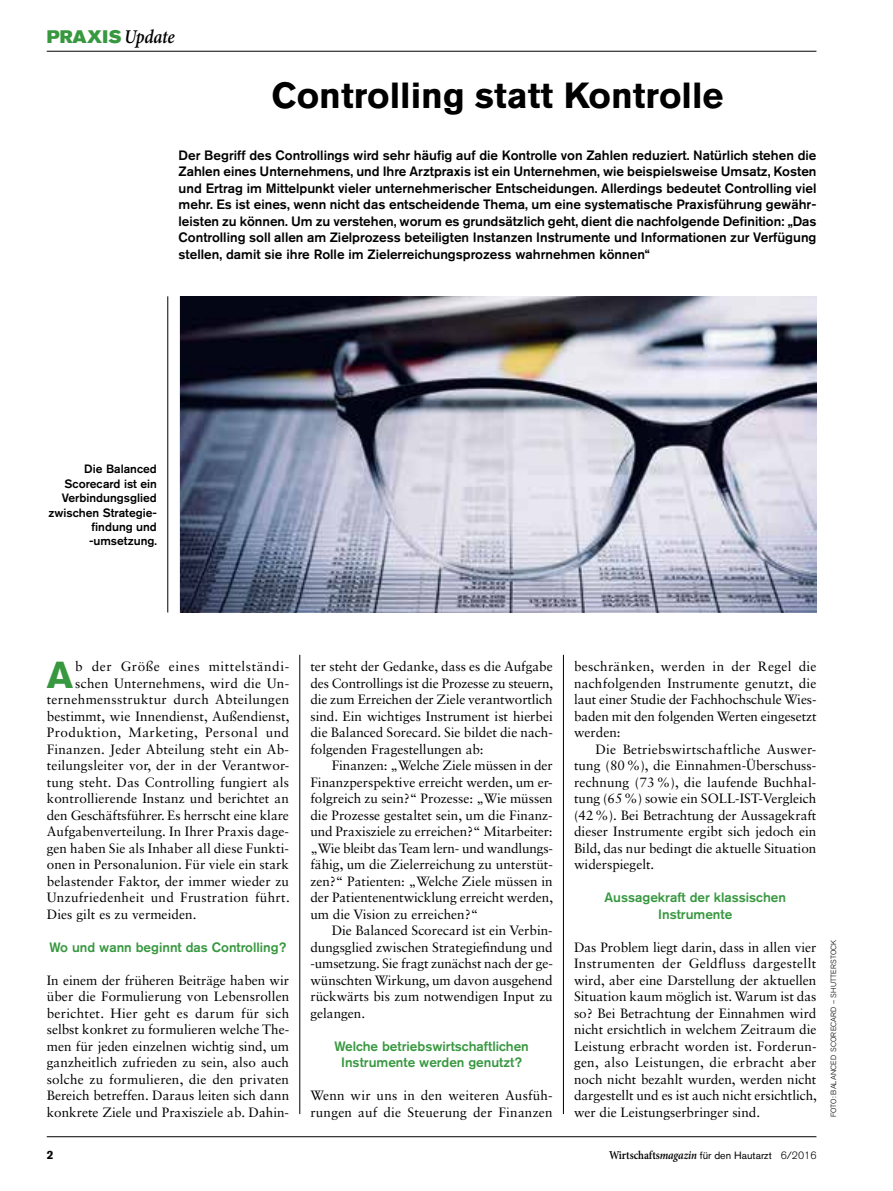
<style>
.page{position:relative;width:893px;height:1191px;background:#fff}
.page>*{position:absolute;margin:0;border:0;box-sizing:border-box;transform-origin:0 0}
.t1{font:700 37.35px "Akzidenz Grotesk BQ";color:#37983f}
.t2{font:700 36px "Akzidenz Grotesk BQ";color:#000}
.t3{font:18px "Akzidenz Grotesk BQ Super";letter-spacing:.02em;color:#37983f}
.t4{font:13.5px/16.5px "Sabon LT Std";letter-spacing:.005em;color:#000;text-align:justify}
.t5{font:500 13.5px/16.5px "Akzidenz Grotesk BQ";color:#000;text-align:justify}
.t6{font:500 13.5px/16.5px "Akzidenz Grotesk BQ";color:#37983f;text-align:center}
.t7{font:13.5px "Sabon LT Std";letter-spacing:.025em;color:#000}
.t8{font:13.5px "Sabon LT Std";letter-spacing:.035em;color:#000}
.t9{font:13.5px "Sabon LT Std";letter-spacing:.045em;color:#000}
.t10{font:500 12px/14.4px "Akzidenz Grotesk BQ";color:#000;text-align:right}
.t11{font:700 12px "Akzidenz Grotesk BQ";color:#000}
.t12{font:10.5px "Akzidenz Grotesk BQ";color:#000}
.t13{font:300 7.5px "Akzidenz Grotesk BQ";letter-spacing:.02em;color:#000}
.s1{font-family:"Minion Pro";font-weight:600;font-style:italic;font-size:19.5px;color:#000}
.s2{font-family:"Minion Pro";font-weight:600;font-size:12px}
.s3{font-family:"Minion Pro";font-weight:600;font-style:italic;font-size:12px}
.s4{font-weight:300}
</style>
<div class="page">
<hr style="left:47px;top:1136px;width:769px;height:1px;background:#000">
<hr style="left:47px;top:51px;width:769px;height:1px;background:#000">
<hr style="left:563px;top:655px;width:1px;height:459px;background:#000">
<hr style="left:300px;top:655px;width:1px;height:459px;background:#000">
<hr style="left:168px;top:296px;width:1px;height:316px;background:#000">
<img style="left:180px;top:296px;width:636px;height:316px">
<h3 class="t3" style="left:47px;top:26px;width:129px">PRAXIS<span class="s1">Update</span></h3>
<h2 class="t2" style="left:271px;top:74px;width:454px">Controlling statt Kontrolle</h2>
<p class="t5" style="left:179px;top:146px;width:639px">Der Begriff des Controllings wird sehr häufig auf die Kontrolle von Zahlen reduziert. Natürlich stehen die Zahlen eines Unternehmens, und Ihre Arztpraxis ist ein Unternehmen, wie beispielsweise Umsatz, Kosten und Ertrag im Mittelpunkt vieler unternehmerischer Entscheidungen. Allerdings bedeutet Controlling viel mehr. Es ist eines, wenn nicht das entscheidende Thema, um eine systematische Praxisführung gewähr&shy;leisten zu können. Um zu verstehen, worum es grundsätzlich geht, dient die nachfolgende Definition: „Das Controlling soll allen am Zielprozess beteiligten Instanzen Instrumente und Informationen zur Verfügung stellen, damit sie ihre Rolle im Zielerreichungsprozess wahrnehmen können“</p>
<p class="t10" style="left:49px;top:461px;width:110px">Die Balanced<br>Scorecard ist ein<br>Verbindungsglied zwischen Strategie&shy;findung und -umsetzung.</p>
<h1 class="t1" style="left:47px;top:653px;width:28px">A</h1>
<p class="t9" style="left:75px;top:658px;width:215px">b der Größe eines mittelständi-</p>
<p class="t4" style="left:75px;top:674px;width:215px">schen Unternehmens, wird die Un-</p>
<p class="t7" style="left:47px;top:691px;width:244px">ternehmensstruktur durch Abteilungen</p>
<p class="t4" style="left:47px;top:707px;width:244px">bestimmt, wie Innendienst, Außendienst,</p>
<p class="t8" style="left:47px;top:724px;width:244px">Produktion, Marketing, Personal und</p>
<p class="t4" style="left:47px;top:740px;width:244px">Finanzen. Jeder Abteilung steht ein Ab-</p>
<p class="t4" style="left:47px;top:757px;width:244px">teilungsleiter vor, der in der Verantwor-</p>
<p class="t4" style="left:47px;top:773px;width:244px">tung steht. Das Controlling fungiert als</p>
<p class="t4" style="left:47px;top:790px;width:244px">kontrollierende Instanz und berichtet an</p>
<p class="t4" style="left:47px;top:806px;width:244px">den Geschäftsführer. Es herrscht eine klare</p>
<p class="t4" style="left:47px;top:823px;width:244px">Aufgabenverteilung. In Ihrer Praxis dage-</p>
<p class="t4" style="left:47px;top:839px;width:244px">gen haben Sie als Inhaber all diese Funkti-</p>
<p class="t4" style="left:47px;top:856px;width:244px">onen in Personalunion. Für viele ein stark</p>
<p class="t4" style="left:47px;top:872px;width:244px">belastender Faktor, der immer wieder zu</p>
<p class="t7" style="left:47px;top:889px;width:244px">Unzufriedenheit und Frustration führt.</p>
<p class="t4" style="left:47px;top:905px;width:151px">Dies gilt es zu vermeiden.</p>
<p class="t6" style="left:50px;top:938px;width:238px">Wo und wann beginnt das Controlling?</p>
<p class="t4" style="left:47px;top:971px;width:244px">In einem der früheren Beiträge haben wir über die Formulierung von Lebensrollen berichtet. Hier geht es darum für sich selbst konkret zu formulieren welche The&shy;men für jeden einzelnen wichtig sind, um ganzheitlich zufrieden zu sein, also auch solche zu formulieren, die den privaten Bereich betreffen. Daraus leiten sich dann konkrete Ziele und Praxisziele ab. Dahin-</p>
<p class="t4" style="left:310px;top:658px;width:244px">ter steht der Gedanke, dass es die Aufgabe des Controllings ist die Prozesse zu steuern, die zum Erreichen der Ziele verantwortlich sind. Ein wichtiges Instrument ist hierbei die Balanced Sorecard. Sie bildet die nach&shy;folgenden Fragestellungen ab:</p>
<p class="t4" style="left:310px;top:757px;width:244px;text-indent:21px">Finanzen: „Welche Ziele müssen in der Finanzperspektive erreicht werden, um er&shy;folgreich zu sein?“ Prozesse: „Wie müssen die Prozesse gestaltet sein, um die Finanz&shy;und Praxisziele zu erreichen?“ Mitarbeiter: „Wie bleibt das Team lern- und wandlungs&shy;fähig, um die Zielerreichung zu unterstüt&shy;zen?“ Patienten: „Welche Ziele müssen in der Patientenentwicklung erreicht werden, um die Vision zu erreichen?“</p>
<p class="t4" style="left:310px;top:922px;width:244px;text-indent:21px">Die Balanced Scorecard ist ein Verbin&shy;dungsglied zwischen Strategiefindung und -umsetzung. Sie fragt zunächst nach der ge&shy;wünschten Wirkung, um davon ausgehend rückwärts bis zum notwendigen Input zu gelangen.</p>
<p class="t6" style="left:334px;top:1037px;width:196px">Welche betriebswirtschaftlichen<br>Instrumente werden genutzt?</p>
<p class="t4" style="left:310px;top:1087px;width:244px">Wenn wir uns in den weiteren Ausfüh&shy;rungen auf die Steuerung der Finanzen</p>
<p class="t4" style="left:574px;top:658px;width:244px">beschränken, werden in der Regel die nachfolgenden Instrumente genutzt, die laut einer Studie der Fachhochschule Wies&shy;baden mit den folgenden Werten eingesetzt werden:</p>
<p class="t4" style="left:574px;top:740px;width:244px;text-indent:21px">Die Betriebswirtschaftliche Auswer&shy;tung (80%), die Einnahmen-Überschuss&shy;rechnung (73%), die laufende Buchhal&shy;tung (65%) sowie ein SOLL-IST-Vergleich (42%). Bei Betrachtung der Aussagekraft dieser Instrumente ergibt sich jedoch ein Bild, das nur bedingt die aktuelle Situation widerspiegelt.</p>
<p class="t6" style="left:604px;top:889px;width:183px">Aussagekraft der klassischen<br>Instrumente</p>
<p class="t4" style="left:574px;top:938px;width:244px">Das Problem liegt darin, dass in allen vier Instrumenten der Geldfluss dargestellt wird, aber eine Darstellung der aktuellen Situation kaum möglich ist. Warum ist das so? Bei Betrachtung der Einnahmen wird nicht ersichtlich in welchem Zeitraum die Leistung erbracht worden ist. Forderun&shy;gen, also Leistungen, die erbracht aber noch nicht bezahlt wurden, werden nicht dargestellt und es ist auch nicht ersichtlich, wer die Leistungserbringer sind.</p>
<p class="t11" style="left:47px;top:1147px;width:8px">2</p>
<p class="t12" style="left:609px;top:1149px;width:209px"><span class="s2">Wirtschafts</span><span class="s3">magazin</span> für den Hautarzt <span class="s4">6/2016</span></p>
<p class="t13" style="left:829px;top:1117px;width:179px;rotate:-90deg">FOTO: Balanced Scorecard – shutterstock</p>
</div>
